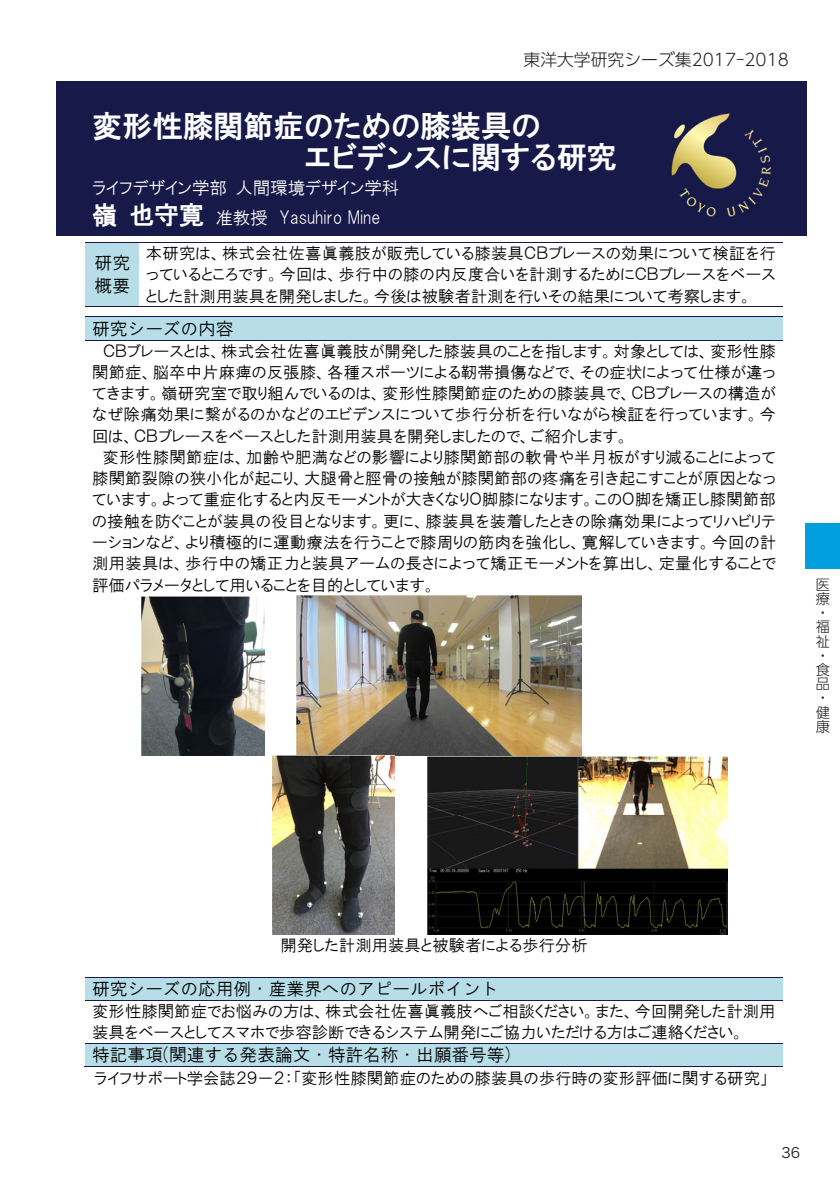
<style>
.page{position:relative;width:840px;height:1191px;background:#fff}
.page>*{position:absolute;margin:0;border:0;box-sizing:border-box;transform-origin:0 0}
.t1{font:30.2px/31.4px "HGP Gothic E";color:#fff}
.t2{font:17.6px/23px "HGS Gothic M";color:#000}
.t3{font:17.6px/30.8px "HGP Gothic M";letter-spacing:-.005em;color:#fff}
.t4{font:300 16.8px "UD Shin Go Pro";color:#231f20}
.t5{font:16.4px/21.2px "HGP Gothic M";letter-spacing:.005em;color:#000;text-align:justify}
.t6{font:300 14.2px/14.2px "UD Shin Go Pro";color:#231f20}
.t7{font:14.2px "Hira Kaku Pro W3";color:#231f20}
.s1{font-family:"HGP Gothic E";font-size:25.2px}
</style>
<div class="page">
<div style="left:805px;top:523px;width:34px;height:45px;background:#009fdf"></div>
<div style="left:57px;top:82px;width:749px;height:154px;background:#171949"></div>
<div style="left:85px;top:242px;width:54px;height:64px;background:#b6dde8"></div>
<hr style="left:85px;top:242px;width:697px;height:1px;background:#17184b">
<hr style="left:85px;top:306px;width:697px;height:1px;background:#17184b">
<div style="left:92px;top:317px;width:683px;height:23px;background:#b6dde8"></div>
<hr style="left:85px;top:317px;width:697px;height:1px;background:#17184b">
<hr style="left:85px;top:340px;width:697px;height:1px;background:#17184b">
<div style="left:92px;top:977px;width:683px;height:23px;background:#b6dde8"></div>
<hr style="left:85px;top:977px;width:697px;height:1px;background:#17184b">
<hr style="left:85px;top:1000px;width:697px;height:1px;background:#17184b">
<div style="left:92px;top:1043px;width:683px;height:23px;background:#b6dde8"></div>
<hr style="left:85px;top:1043px;width:697px;height:1px;background:#17184b">
<hr style="left:84px;top:1066px;width:698px;height:1px;background:#17184b">
<img style="left:141px;top:597px;width:123px;height:158px">
<img style="left:296px;top:595px;width:285px;height:160px">
<img style="left:272px;top:755px;width:123px;height:179px">
<img style="left:427px;top:756px;width:300px;height:178px">
<img style="left:671px;top:113px;width:100px;height:104px">
<p class="t4" style="left:523px;top:46px;width:267px">東洋大学研究シーズ集2017-2018</p>
<h1 class="t1" style="left:304px;top:110px;width:314px;text-indent:-212px">変形性膝関節症のための膝装具の<br>エビデンスに関する研究</h1>
<p class="t3" style="left:92px;top:172px;width:308px">ライフデザイン学部 人間環境デザイン学科<span class="s1">嶺 也守寛</span> 准教授 Yasuhiro Mine</p>
<p class="t2" style="left:95px;top:251px;width:37px">研究概要</p>
<p class="t5" style="left:146px;top:242px;width:631px">本研究は、株式会社佐喜眞義肢が販売している膝装具ＣＢブレースの効果について検証を行っているところです。今回は、歩行中の膝の内反度合いを計測するためにＣＢブレースをベースとした計測用装具を開発しました。今後は被験者計測を行いその結果について考察します。</p>
<p class="t2" style="left:92px;top:317px;width:143px">研究シーズの内容</p>
<p class="t5" style="left:92px;top:340px;width:684px;text-indent:11px">ＣＢブレースとは、株式会社佐喜眞義肢が開発した膝装具のことを指します。対象としては、変形性膝関節症、脳卒中片麻痺の反張膝、各種スポーツによる靭帯損傷などで、その症状によって仕様が違ってきます。嶺研究室で取り組んでいるのは、変形性膝関節症のための膝装具で、ＣＢブレースの構造がなぜ除痛効果に繋がるのかなどのエビデンスについて歩行分析を行いながら検証を行っています。今回は、ＣＢブレースをベースとした計測用装具を開発しましたので、ご紹介します。</p>
<p class="t5" style="left:92px;top:446px;width:685px;text-indent:10px">変形性膝関節症は、加齢や肥満などの影響により膝関節部の軟骨や半月板がすり減ることによって膝関節裂隙の狭小化が起こり、大腿骨と脛骨の接触が膝関節部の疼痛を引き起こすことが原因となっています。よって重症化すると内反モーメントが大きくなりＯ脚膝になります。このＯ脚を矯正し膝関節部の接触を防ぐことが装具の役目となります。更に、膝装具を装着したときの除痛効果によってリハビリテーションなど、より積極的に運動療法を行うことで膝周りの筋肉を強化し、寛解していきます。今回の計測用装具は、歩行中の矯正力と装具アームの長さによって矯正モーメントを算出し、定量化することで評価パラメータとして用いることを目的としています。</p>
<p class="t6" style="left:815px;top:576px;width:15px">医療・福祉・食品・健康</p>
<p class="t5" style="left:280px;top:934px;width:309px">開発した計測用装具と被験者による歩行分析</p>
<p class="t2" style="left:92px;top:977px;width:407px">研究シーズの応用例・産業界へのアピールポイント</p>
<p class="t5" style="left:92px;top:1000px;width:684px">変形性膝関節症でお悩みの方は、株式会社佐喜眞義肢へご相談ください。また、今回開発した計測用装具をベースとしてスマホで歩容診断できるシステム開発にご協力いただける方はご連絡ください。</p>
<p class="t2" style="left:92px;top:1043px;width:420px">特記事項(関連する発表論文・特許名称・出願番号等)</p>
<p class="t5" style="left:94px;top:1067px;width:675px">ライフサポート学会誌２９－２：「変形性膝関節症のための膝装具の歩行時の変形評価に関する研究」</p>
<p class="t7" style="left:781px;top:1140px;width:20px">36</p>
</div>
